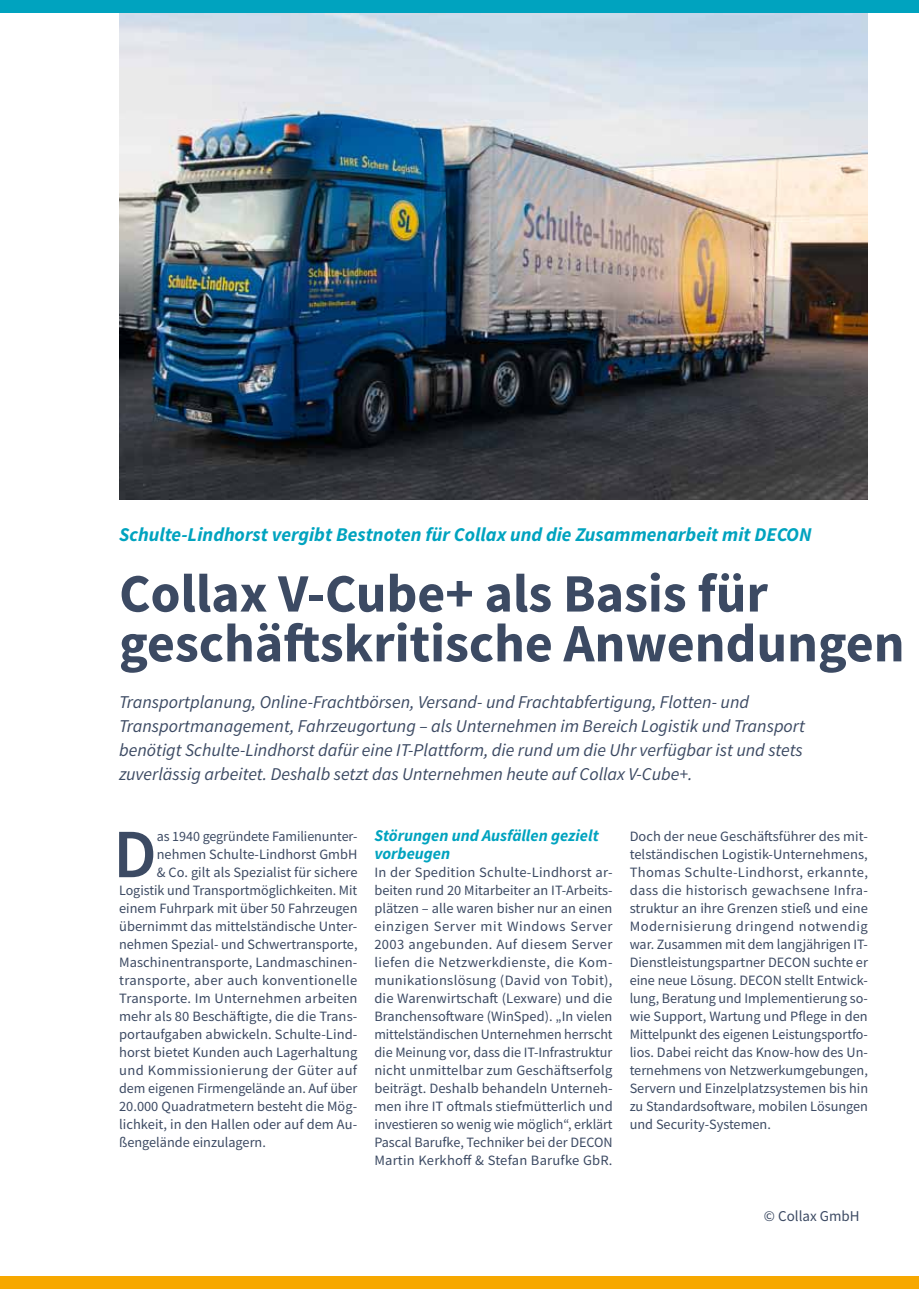
<style>
.page{position:relative;width:919px;height:1289px;background:#fff}
.page>*{position:absolute;margin:0;border:0;box-sizing:border-box;transform-origin:0 0}
.t1{font:600 69.3px "Source Sans Pro";color:#3c4a63}
.t2{font:700 54px/49.8px "Source Sans Pro";color:#3c4a63}
.t3{font:italic 700 19.5px "Source Sans Pro";color:#00a3bf}
.t4{font:italic 18px/24px "Source Sans Pro";color:#3c4a63}
.t5{font:italic 700 16.5px/18px "Source Sans Pro";color:#00a3bf}
.t6{font:15px "Source Sans Pro";color:#3c4a63}
.t7{font:14.25px/18px "Source Sans Pro";color:#3c4a63;text-align:justify}
.t8{font:14.25px "Source Sans Pro";letter-spacing:.025em;color:#3c4a63}
</style>
<div class="page">
<img style="left:119px;top:13px;width:748px;height:486px">
<div style="left:0;top:0;width:918px;height:13px;background:#00a3bf"></div>
<div style="left:0;top:1276px;width:918px;height:12px;background:#f7a800"></div>
<h3 class="t3" style="left:119px;top:521px;width:694px">Schulte-Lindhorst vergibt Bestnoten für Collax und die Zusammenarbeit mit DECON</h3>
<h2 class="t2" style="left:119px;top:568px;width:786px">Collax V-Cube+ als Basis für geschäftskritische Anwendungen</h2>
<p class="t4" style="left:119px;top:690px;width:687px">Transportplanung, Online-Frachtbörsen, Versand- und Frachtabfertigung, Flotten- und Transportmanagement, Fahrzeugortung – als Unternehmen im Bereich Logistik und Transport benötigt Schulte-Lindhorst dafür eine IT-Plattform, die rund um die Uhr verfügbar ist und stets zuverlässig arbeitet. Deshalb setzt das Unternehmen heute auf Collax V-Cube+.</p>
<h1 class="t1" style="left:113px;top:808px;width:45px">D</h1>
<p class="t7" style="left:157px;top:827px;width:202px">as 1940 gegründete Familienunter-</p>
<p class="t7" style="left:157px;top:845px;width:202px">nehmen Schulte-Lindhorst GmbH</p>
<p class="t7" style="left:157px;top:863px;width:202px">&amp; Co. gilt als Spezialist für sichere</p>
<p class="t7" style="left:119px;top:881px;width:240px">Logistik und Transportmöglichkeiten. Mit</p>
<p class="t7" style="left:119px;top:899px;width:240px">einem Fuhrpark mit über 50 Fahrzeugen</p>
<p class="t7" style="left:119px;top:917px;width:240px">übernimmt das mittelständische Unter-</p>
<p class="t7" style="left:119px;top:935px;width:240px">nehmen Spezial- und Schwertransporte,</p>
<p class="t7" style="left:119px;top:953px;width:239px">Maschinentransporte, Landmaschinen-</p>
<p class="t8" style="left:119px;top:971px;width:240px">transporte, aber auch konventionelle</p>
<p class="t7" style="left:119px;top:989px;width:240px">Transporte. Im Unternehmen arbeiten</p>
<p class="t7" style="left:119px;top:1007px;width:240px">mehr als 80 Beschäftigte, die die Trans-</p>
<p class="t7" style="left:119px;top:1025px;width:240px">portaufgaben abwickeln. Schulte-Lind-</p>
<p class="t7" style="left:119px;top:1043px;width:240px">horst bietet Kunden auch Lagerhaltung</p>
<p class="t8" style="left:119px;top:1061px;width:239px">und Kommissionierung der Güter auf</p>
<p class="t7" style="left:119px;top:1079px;width:240px">dem eigenen Firmengelände an. Auf über</p>
<p class="t7" style="left:119px;top:1097px;width:240px">20.000 Quadratmetern besteht die Mög-</p>
<p class="t7" style="left:119px;top:1115px;width:240px">lichkeit, in den Hallen oder auf dem Au-</p>
<p class="t7" style="left:119px;top:1133px;width:148px">ßengelände einzulagern.</p>
<p class="t5" style="left:374px;top:826px;width:226px">Störungen und Ausfällen gezielt vorbeugen</p>
<p class="t7" style="left:374px;top:863px;width:240px">In der Spedition Schulte-Lindhorst ar&shy;beiten rund 20 Mitarbeiter an IT-Arbeits&shy;plätzen – alle waren bisher nur an einen einzigen Server mit Windows Server 2003 angebunden. Auf diesem Server liefen die Netzwerkdienste, die Kom&shy;munikationslösung (David von Tobit), die Warenwirtschaft (Lexware) und die Branchensoftware (WinSped). „In vielen mittelständischen Unternehmen herrscht die Meinung vor, dass die IT-Infrastruktur nicht unmittelbar zum Geschäftserfolg beiträgt. Deshalb behandeln Unterneh&shy;men ihre IT oftmals stiefmütterlich und investieren so wenig wie möglich“, erklärt Pascal Barufke, Techniker bei der DECON Martin Kerkhoff &amp; Stefan Barufke GbR.</p>
<p class="t7" style="left:629px;top:827px;width:240px">Doch der neue Geschäftsführer des mit&shy;telständischen Logistik-Unternehmens, Thomas Schulte-Lindhorst, erkannte, dass die historisch gewachsene Infra&shy;struktur an ihre Grenzen stieß und eine Modernisierung dringend notwendig war. Zusammen mit dem langjährigen IT-Dienstleistungspartner DECON suchte er eine neue Lösung. DECON stellt Entwick&shy;lung, Beratung und Implementierung so&shy;wie Support, Wartung und Pflege in den Mittelpunkt des eigenen Leistungsportfo&shy;lios. Dabei reicht das Know-how des Un&shy;ternehmens von Netzwerkumgebungen, Servern und Einzelplatzsystemen bis hin zu Standardsoftware, mobilen Lösungen und Security-Systemen.</p>
<p class="t6" style="left:763px;top:1206px;width:97px">© Collax GmbH</p>
</div>
